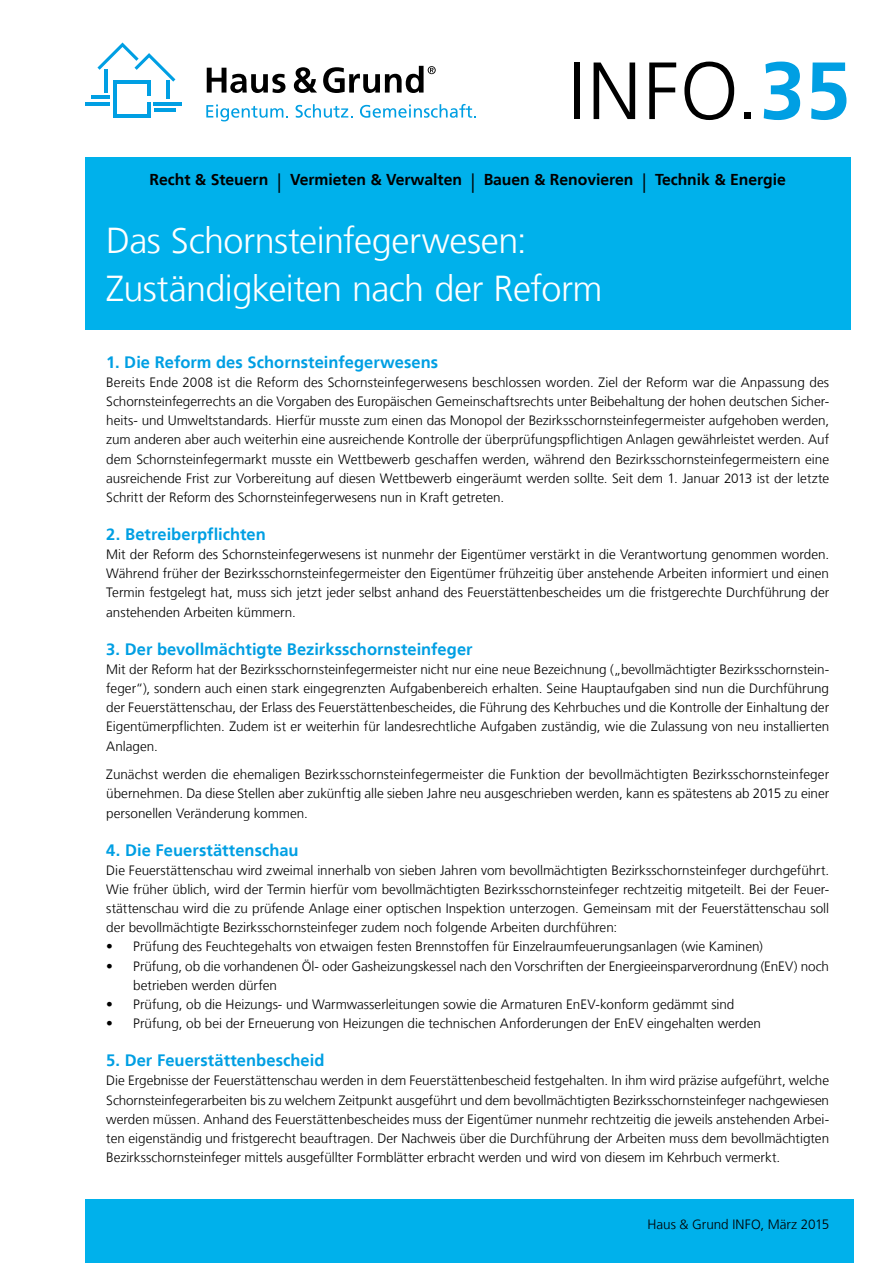
<style>
.page{position:relative;width:893px;height:1263px;background:#fff}
.page>*{position:absolute;margin:0;border:0;box-sizing:border-box;transform-origin:0 0}
.t1{font:300 81px "Frutiger LT";color:#000}
.t2{font:300 36px/47.8px "Frutiger LT";letter-spacing:-.015em;color:#fff}
.t3{font:700 16.5px "Frutiger LT";color:#009fe3}
.t4{font:700 15.75px "Frutiger LT";color:#000}
.t5{font:300 13.5px/19.2px "Frutiger LT";letter-spacing:-.005em;color:#000;text-align:justify}
.s1{font-weight:700;color:#009fe3}
.s2{font-weight:300;font-size:19.5px}
</style>
<div class="page">
<div style="left:85px;top:157px;width:765px;height:173px;background:#00b1eb"></div>
<hr style="left:113px;top:80px;width:3px;height:38px;background:#009fe3">
<hr style="left:147px;top:102px;width:4px;height:16px;background:#009fe3">
<hr style="left:113px;top:114px;width:38px;height:4px;background:#009fe3">
<hr style="left:113px;top:80px;width:38px;height:3px;background:#009fe3">
<hr style="left:154px;top:108px;width:21px;height:3px;background:#009fe3">
<hr style="left:154px;top:102px;width:28px;height:3px;background:#009fe3">
<hr style="left:147px;top:80px;width:4px;height:16px;background:#009fe3">
<hr style="left:166px;top:81px;width:3px;height:18px;background:#009fe3">
<hr style="left:91px;top:96px;width:19px;height:3px;background:#009fe3">
<hr style="left:85px;top:102px;width:25px;height:3px;background:#009fe3">
<hr style="left:105px;top:69px;width:3px;height:24px;background:#009fe3">
<svg style="left:97px;top:43px;width:78px;height:39px"></svg>
<svg style="left:207px;top:68px;width:78px;height:25px"></svg>
<svg style="left:294px;top:67px;width:23px;height:26px"></svg>
<svg style="left:323px;top:66px;width:113px;height:27px"></svg>
<svg style="left:206px;top:105px;width:82px;height:16px"></svg>
<svg style="left:296px;top:104px;width:57px;height:14px"></svg>
<svg style="left:360px;top:104px;width:116px;height:14px"></svg>
<div style="left:85px;top:1199px;width:768px;height:64px;background:#00b1eb"></div>
<h1 class="t1" style="left:568px;top:45px;width:284px">INFO.<span class="s1">35</span></h1>
<p class="t4" style="left:150px;top:170px;width:638px">Recht &amp; Steuern <span class="s2">|</span> Vermieten &amp; Verwalten <span class="s2">|</span> Bauen &amp; Renovieren <span class="s2">|</span> Technik &amp; Energie</p>
<h2 class="t2" style="left:106px;top:217px;width:498px">Das Schornsteinfegerwesen:<br>Zuständigkeiten nach der Reform</h2>
<p class="t3" style="left:106px;top:352px;width:333px">1. Die Reform des Schornsteinfegerwesens</p>
<p class="t5" style="left:106px;top:373px;width:724px">Bereits Ende 2008 ist die Reform des Schornsteinfegerwesens beschlossen worden. Ziel der Reform war die Anpassung des Schornsteinfegerrechts an die Vorgaben des Europäischen Gemeinschaftsrechts unter Beibehaltung der hohen deutschen Sicher&shy;heits- und Umweltstandards. Hierfür musste zum einen das Monopol der Bezirksschornsteinfegermeister aufgehoben werden, zum anderen aber auch weiterhin eine ausreichende Kontrolle der überprüfungspflichtigen Anlagen gewährleistet werden. Auf dem Schornsteinfegermarkt musste ein Wettbewerb geschaffen werden, während den Bezirksschornsteinfegermeistern eine ausreichende Frist zur Vorbereitung auf diesen Wettbewerb eingeräumt werden sollte. Seit dem 1. Januar 2013 ist der letzte Schritt der Reform des Schornsteinfegerwesens nun in Kraft getreten.</p>
<p class="t3" style="left:106px;top:525px;width:161px">2. Betreiberpflichten</p>
<p class="t5" style="left:106px;top:545px;width:724px">Mit der Reform des Schornsteinfegerwesens ist nunmehr der Eigentümer verstärkt in die Verantwortung genommen worden.<br>Während früher der Bezirksschornsteinfegermeister den Eigentümer frühzeitig über anstehende Arbeiten informiert und einen Termin festgelegt hat, muss sich jetzt jeder selbst anhand des Feuerstättenbescheides um die fristgerechte Durchführung der anstehenden Arbeiten kümmern.</p>
<p class="t3" style="left:106px;top:639px;width:368px">3. Der bevollmächtigte Bezirksschornsteinfeger</p>
<p class="t5" style="left:106px;top:660px;width:724px">Mit der Reform hat der Bezirksschornsteinfegermeister nicht nur eine neue Bezeichnung („bevollmächtigter Bezirksschornstein&shy;feger“), sondern auch einen stark eingegrenzten Aufgabenbereich erhalten. Seine Hauptaufgaben sind nun die Durchführung der Feuerstättenschau, der Erlass des Feuerstättenbescheides, die Führung des Kehrbuches und die Kontrolle der Einhaltung der Eigentümerpflichten. Zudem ist er weiterhin für landesrechtliche Aufgaben zuständig, wie die Zulassung von neu installierten Anlagen.</p>
<p class="t5" style="left:106px;top:765px;width:724px">Zunächst werden die ehemaligen Bezirksschornsteinfegermeister die Funktion der bevollmächtigten Bezirksschornsteinfeger übernehmen. Da diese Stellen aber zukünftig alle sieben Jahre neu ausgeschrieben werden, kann es spätestens ab 2015 zu einer personellen Veränderung kommen.</p>
<p class="t3" style="left:106px;top:840px;width:194px">4. Die Feuerstättenschau</p>
<p class="t5" style="left:106px;top:861px;width:724px">Die Feuerstättenschau wird zweimal innerhalb von sieben Jahren vom bevollmächtigten Bezirksschornsteinfeger durchgeführt.<br>Wie früher üblich, wird der Termin hierfür vom bevollmächtigten Bezirksschornsteinfeger rechtzeitig mitgeteilt. Bei der Feuer&shy;stättenschau wird die zu prüfende Anlage einer optischen Inspektion unterzogen. Gemeinsam mit der Feuerstättenschau soll der bevollmächtigte Bezirksschornsteinfeger zudem noch folgende Arbeiten durchführen:</p>
<p class="t5" style="left:106px;top:937px;width:658px">• Prüfung des Feuchtegehalts von etwaigen festen Brennstoffen für Einzelraumfeuerungsanlagen (wie Kaminen)</p>
<p class="t5" style="left:133px;top:956px;width:697px;text-indent:-27px">• Prüfung, ob die vorhandenen Öl- oder Gasheizungskessel nach den Vorschriften der Energieeinsparverordnung (EnEV) noch betrieben werden dürfen</p>
<p class="t5" style="left:106px;top:995px;width:630px">• Prüfung, ob die Heizungs- und Warmwasserleitungen sowie die Armaturen EnEV-konform gedämmt sind</p>
<p class="t5" style="left:106px;top:1014px;width:656px">• Prüfung, ob bei der Erneuerung von Heizungen die technischen Anforderungen der EnEV eingehalten werden</p>
<p class="t3" style="left:106px;top:1051px;width:220px">5. Der Feuerstättenbescheid</p>
<p class="t5" style="left:106px;top:1071px;width:724px">Die Ergebnisse der Feuerstättenschau werden in dem Feuerstättenbescheid festgehalten. In ihm wird präzise aufgeführt, welche Schornsteinfegerarbeiten bis zu welchem Zeitpunkt ausgeführt und dem bevollmächtigten Bezirksschornsteinfeger nachgewiesen werden müssen. Anhand des Feuerstättenbescheides muss der Eigentümer nunmehr rechtzeitig die jeweils anstehenden Arbei&shy;ten eigenständig und fristgerecht beauftragen. Der Nachweis über die Durchführung der Arbeiten muss dem bevollmächtigten Bezirksschornsteinfeger mittels ausgefüllter Formblätter erbracht werden und wird von diesem im Kehrbuch vermerkt.</p>
<p class="t5" style="left:648px;top:1215px;width:183px">Haus &amp; Grund INFO, März 2015</p>
</div>
